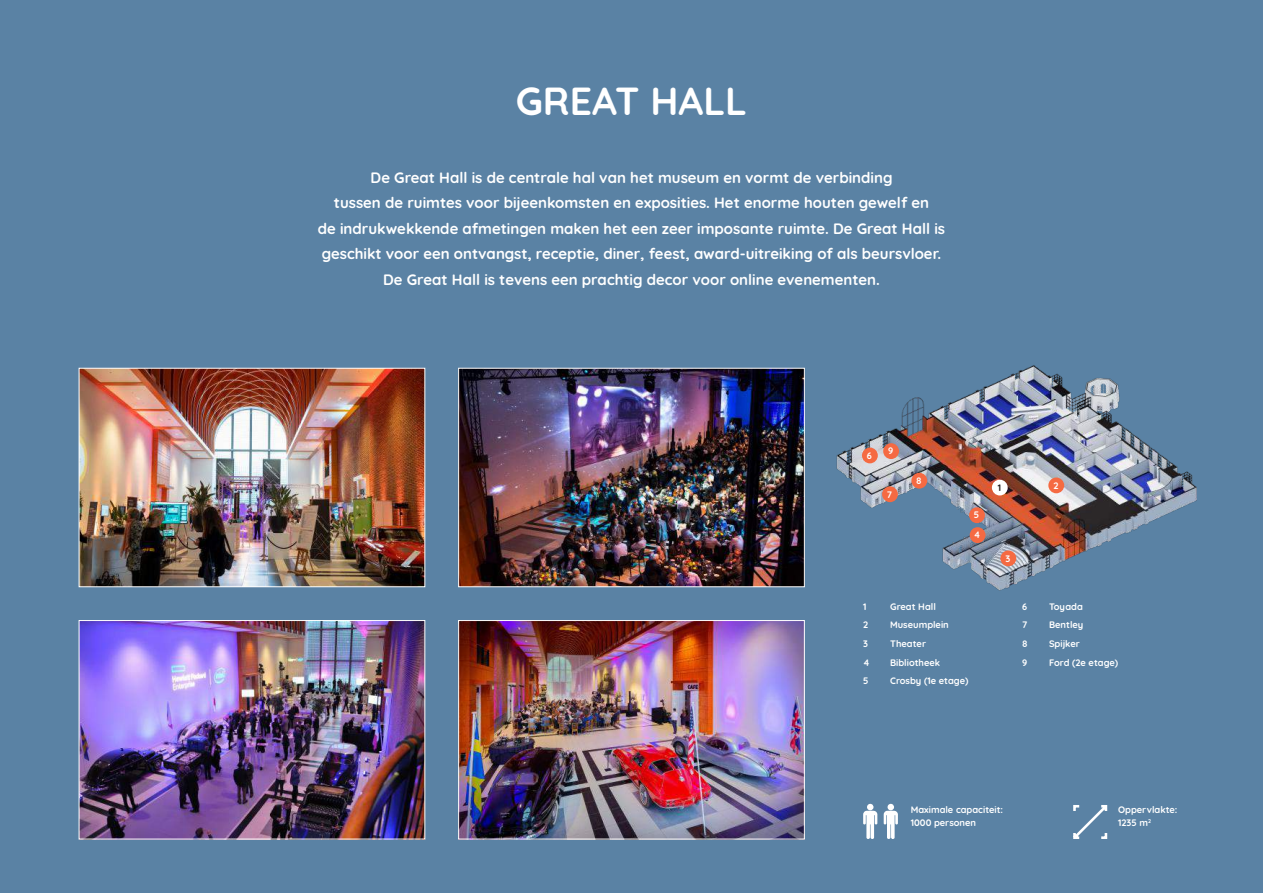
<style>
.page{position:relative;width:1263px;height:893px;background:#5a82a4}
.page>*{position:absolute;margin:0;border:0;box-sizing:border-box;transform-origin:0 0}
.t1{font:700 39px "Quicksand";color:#fff}
.t2{font:700 15px/25.5px "Quicksand";color:#fff;text-align:center}
.t3{font:700 9.3px/12.6px "Quicksand";color:#fff}
.t4{font:700 9.3px "Quicksand";color:#241f1f}
</style>
<div class="page">
<svg style="left:884px;top:804px;width:14px;height:35px"></svg>
<svg style="left:863px;top:804px;width:14px;height:35px"></svg>
<svg style="left:1073px;top:805px;width:34px;height:34px"></svg>
<img style="left:81px;top:622px;width:342px;height:215px">
<div style="left:79px;top:620px;width:346px;height:219px;border:1px solid #fff"></div>
<img style="left:81px;top:370px;width:342px;height:215px">
<div style="left:79px;top:368px;width:346px;height:219px;border:1px solid #fff"></div>
<img style="left:460px;top:622px;width:343px;height:215px">
<div style="left:458px;top:620px;width:347px;height:219px;border:1px solid #fff"></div>
<img style="left:460px;top:370px;width:343px;height:215px">
<div style="left:458px;top:368px;width:347px;height:219px;border:1px solid #fff"></div>
<img style="left:836px;top:365px;width:361px;height:225px">
<div style="left:992px;top:480px;width:16px;height:15px;background:#fff;border-radius:50%"></div>
<div style="left:1048px;top:477px;width:16px;height:16px;background:#f56a42;border-radius:50%"></div>
<div style="left:1000px;top:550px;width:16px;height:16px;background:#f56a42;border-radius:50%"></div>
<div style="left:970px;top:527px;width:15px;height:16px;background:#f56a42;border-radius:50%"></div>
<div style="left:969px;top:507px;width:16px;height:16px;background:#f56a42;border-radius:50%"></div>
<div style="left:882px;top:486px;width:16px;height:16px;background:#f56a42;border-radius:50%"></div>
<div style="left:911px;top:473px;width:16px;height:16px;background:#f56a42;border-radius:50%"></div>
<div style="left:862px;top:448px;width:16px;height:15px;background:#f56a42;border-radius:50%"></div>
<div style="left:883px;top:443px;width:16px;height:16px;background:#f56a42;border-radius:50%"></div>
<h1 class="t1" style="left:516px;top:69px;width:233px">GREAT HALL</h1>
<p class="t2" style="left:318px;top:164px;width:629px">De Great Hall is de centrale hal van het museum en vormt de verbinding<br>tussen de ruimtes voor bijeenkomsten en exposities. Het enorme houten gewelf en<br>de indrukwekkende afmetingen maken het een zeer imposante ruimte. De Great Hall is geschikt voor een ontvangst, receptie, diner, feest, award-uitreiking of als beursvloer.<br>De Great Hall is tevens een prachtig decor voor online evenementen.</p>
<p class="t3" style="left:867px;top:448px;width:7px">6</p>
<p class="t3" style="left:888px;top:444px;width:7px">9</p>
<p class="t3" style="left:887px;top:487px;width:7px">7</p>
<p class="t3" style="left:916px;top:474px;width:7px">8</p>
<p class="t3" style="left:974px;top:508px;width:7px">5</p>
<p class="t3" style="left:974px;top:528px;width:8px">4</p>
<p class="t3" style="left:863px;top:599px;width:5px">1</p>
<p class="t3" style="left:890px;top:599px;width:47px">Great Hall</p>
<p class="t3" style="left:863px;top:618px;width:7px">2</p>
<p class="t3" style="left:890px;top:618px;width:60px">Museumplein</p>
<p class="t3" style="left:863px;top:637px;width:6px">3</p>
<p class="t3" style="left:890px;top:637px;width:37px">Theater</p>
<p class="t3" style="left:863px;top:655px;width:8px">4</p>
<p class="t3" style="left:890px;top:655px;width:52px">Bibliotheek</p>
<p class="t3" style="left:863px;top:674px;width:7px">5</p>
<p class="t3" style="left:890px;top:674px;width:80px">Crosby (1e etage)</p>
<p class="t4" style="left:998px;top:480px;width:5px">1</p>
<p class="t3" style="left:1053px;top:478px;width:7px">2</p>
<p class="t3" style="left:1005px;top:551px;width:6px">3</p>
<p class="t3" style="left:1022px;top:599px;width:7px">6</p>
<p class="t3" style="left:1049px;top:599px;width:35px">Toyada</p>
<p class="t3" style="left:1022px;top:618px;width:7px">7</p>
<p class="t3" style="left:1049px;top:618px;width:36px">Bentley</p>
<p class="t3" style="left:1022px;top:637px;width:7px">8</p>
<p class="t3" style="left:1049px;top:637px;width:32px">Spijker</p>
<p class="t3" style="left:1022px;top:655px;width:7px">9</p>
<p class="t3" style="left:1049px;top:655px;width:71px">Ford (2e etage)</p>
<p class="t3" style="left:911px;top:803px;width:94px">Maximale capaciteit:<br>1000 personen</p>
<p class="t3" style="left:1118px;top:803px;width:61px">Oppervlakte:<br>1235 m<sup>2</sup></p>
</div>
